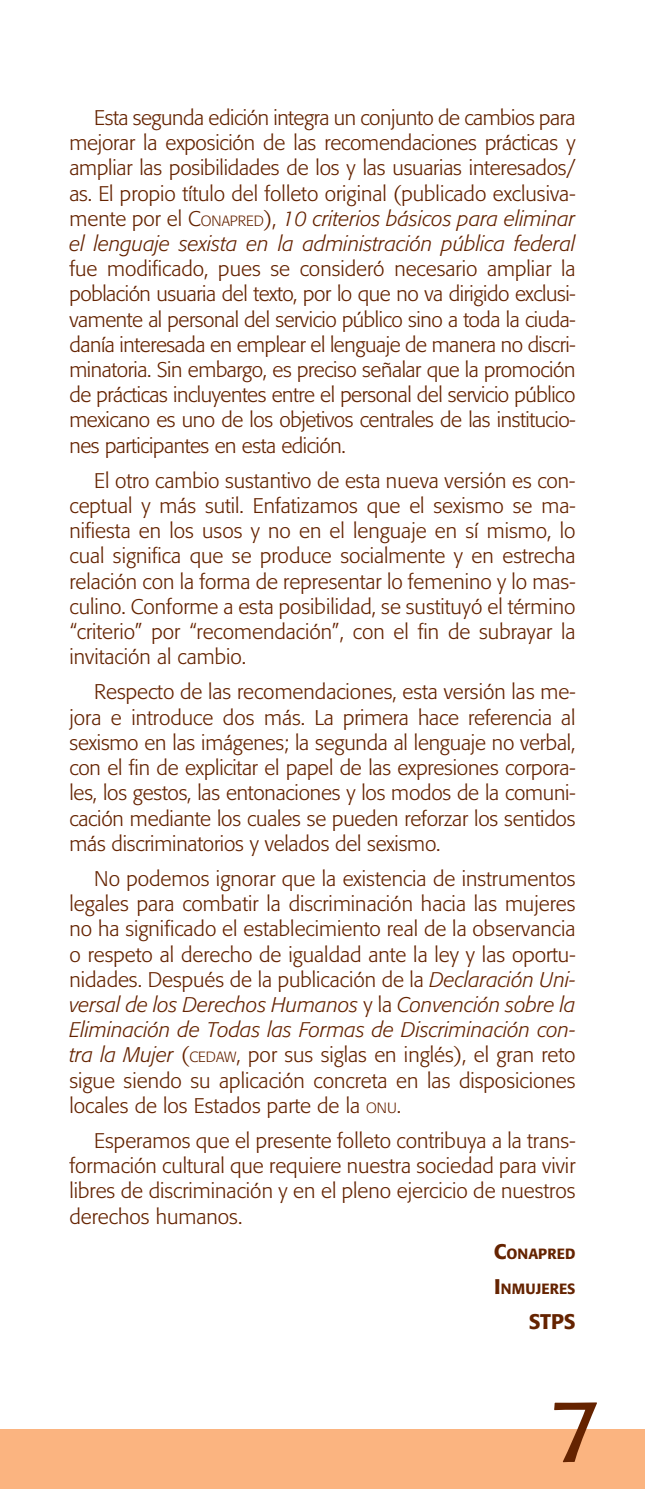
<style>
.page{position:relative;width:645px;height:1489px;background:#fff}
.page>*{position:absolute;margin:0;border:0;box-sizing:border-box;transform-origin:0 0}
.t1{font:87.5px "Formata";color:#652300}
.t2{font:300 21px/25.2px "Formata";color:#652300;text-align:justify}
.t3{font:500 21px "Formata";color:#652300}
.t4{font:500 14.7px "Formata";letter-spacing:.01em;color:#652300}
.s1{font-size:14.7px}
.s2{font-style:italic}
.s3{font-style:inherit}
.s4{font-size:21px}
</style>
<div class="page">
<div style="left:0;top:1429px;width:645px;height:59px;background:#fbb480"></div>
<p class="t2" style="left:69px;top:105px;width:508px;text-indent:25px">Esta segunda edición integra un conjunto de cambios para mejorar la exposición de las recomendaciones prácticas y ampliar las posibilidades de los y las usuarias interesados/ as. El propio título del folleto original (publicado exclusiva&shy;mente por el C<span class="s1">ONAPRED</span>), <span class="s2">10 criterios básicos para eliminar el lenguaje sexista en la administración pública federal</span></p>
<p class="t2" style="left:69px;top:256px;width:507px">fue modificado, pues se consideró necesario ampliar la población usuaria del texto, por lo que no va dirigido exclusi&shy;vamente al personal del servicio público sino a toda la ciuda&shy;danía interesada en emplear el lenguaje de manera no discri&shy;minatoria. Sin embargo, es preciso señalar que la promoción de prácticas incluyentes entre el personal del servicio público mexicano es uno de los objetivos centrales de las institucio&shy;nes participantes en esta edición.</p>
<p class="t2" style="left:69px;top:468px;width:508px;text-indent:25px">El otro cambio sustantivo de esta nueva versión es con&shy;ceptual y más sutil. Enfatizamos que el sexismo se ma&shy;nifiesta en los usos y no en el lenguaje en sí mismo, lo cual significa que se produce socialmente y en estrecha relación con la forma de representar lo femenino y lo mas&shy;culino. Conforme a esta posibilidad, se sustituyó el término “criterio” por “recomendación”, con el fin de subrayar la invitación al cambio.</p>
<p class="t2" style="left:69px;top:679px;width:507px;text-indent:25px">Respecto de las recomendaciones, esta versión las me&shy;jora e introduce dos más. La primera hace referencia al sexismo en las imágenes; la segunda al lenguaje no verbal, con el fin de explicitar el papel de las expresiones corpora&shy;les, los gestos, las entonaciones y los modos de la comuni&shy;cación mediante los cuales se pueden reforzar los sentidos más discriminatorios y velados del sexismo.</p>
<p class="t2" style="left:69px;top:866px;width:508px;text-indent:25px">No podemos ignorar que la existencia de instrumentos legales para combatir la discriminación hacia las mujeres no ha significado el establecimiento real de la observancia o respeto al derecho de igualdad ante la ley y las oportu&shy;nidades. Después de la publicación de la <span class="s2">Declaración Uni&shy;versal de los Derechos Humanos</span> y la <span class="s2">Convención sobre la Eliminación de Todas las Formas de Discriminación con&shy;tra la Mujer</span> (<span class="s1">CEDAW</span>, por sus siglas en inglés), el gran reto sigue siendo su aplicación concreta en las disposiciones locales de los Estados parte de la <span class="s1">ONU</span><span class="s3">.</span></p>
<p class="t2" style="left:69px;top:1128px;width:507px;text-indent:25px">Esperamos que el presente folleto contribuya a la trans&shy;formación cultural que requiere nuestra sociedad para vivir libres de discriminación y en el pleno ejercicio de nuestros derechos humanos.</p>
<p class="t4" style="left:494px;top:1244px;width:83px"><span class="s4">C</span>ONAPRED</p>
<p class="t4" style="left:494px;top:1279px;width:83px"><span class="s4">I</span>NMUJERES</p>
<p class="t3" style="left:529px;top:1308px;width:48px">stps</p>
<h1 class="t1" style="left:550px;top:1377px;width:53px">7</h1>
</div>
